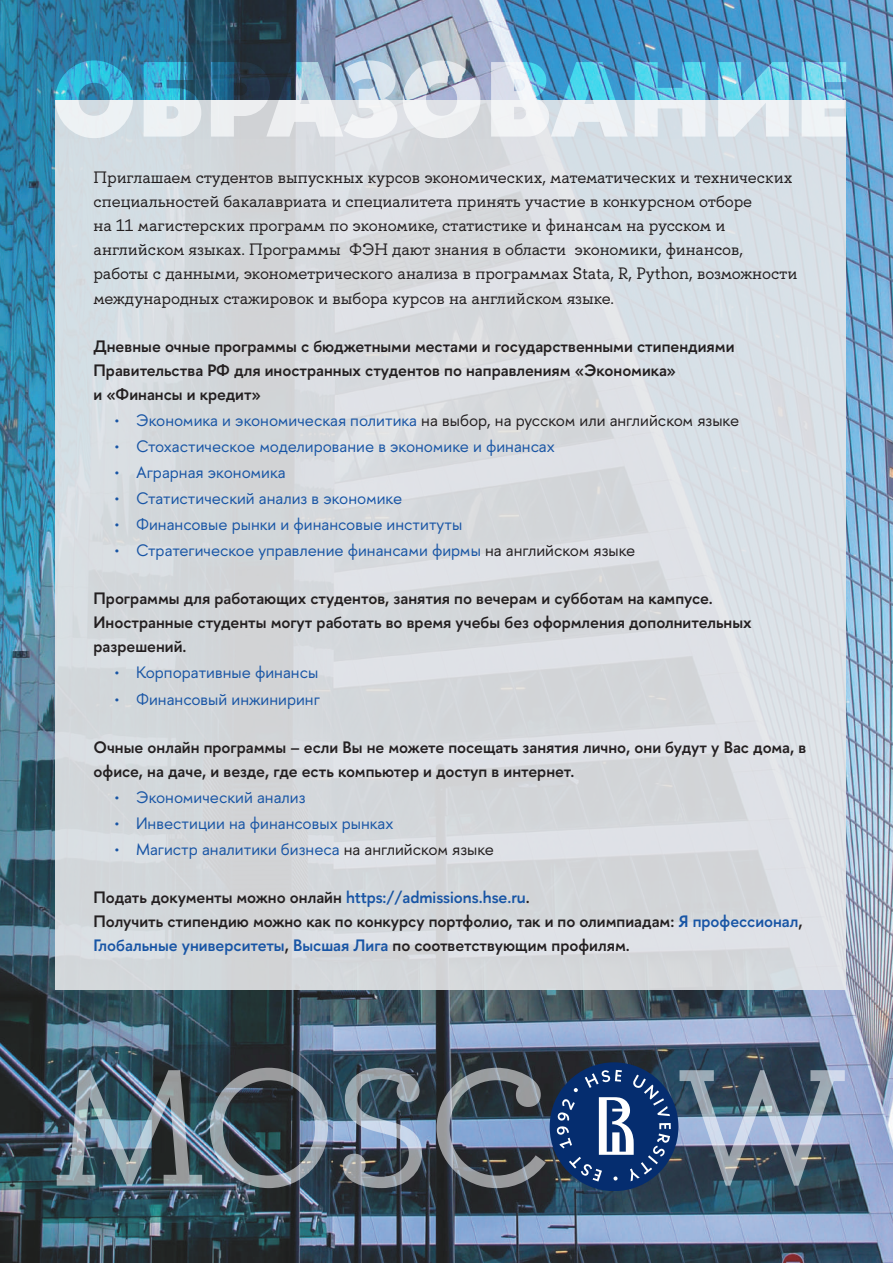
<style>
.page{position:relative;width:893px;height:1263px;background:#fff}
.page>*{position:absolute;margin:0;border:0;box-sizing:border-box;transform-origin:0 0}
.t1{font:600 16.5px/24px "HSE Sans";color:#231f20}
.t2{font:16.5px/24px "HSE Slab";color:#231f20}
.t3{font:16.5px "HSE Sans";color:#1855a5}
.t4{font:16.5px "HSE Sans";color:#231f20}
.s1{color:#1855a5}
.s2{color:#231f20}
</style>
<div class="page">
<img style="left:0;top:0;width:893px;height:1263px">
<div style="left:55px;top:101px;width:791px;height:889px;background:#d5dade"></div>
<img style="left:55px;top:60px;width:791px;height:78px">
<img style="left:57px;top:1068px;width:788px;height:120px">
<div style="left:550px;top:1063px;width:128px;height:128px;background:#052d6f;border-radius:50%"></div>
<svg style="left:557px;top:1070px;width:114px;height:111px"></svg>
<p class="t2" style="left:94px;top:166px;width:705px">Приглашаем студентов выпускных курсов экономических, математических и технических специальностей бакалавриата и специалитета принять участие в конкурсном отборе<br>на 11 магистерских программ по экономике, статистике и финансам на русском и английском языках. Программы ФЭН дают знания в области экономики, финансов, работы с данными, эконометрического анализа в программах Stata, R, Python, возможности международных стажировок и выбора курсов на английском языке.</p>
<p class="t1" style="left:94px;top:334px;width:642px">Дневные очные программы с бюджетными местами и государственными стипендиями<br>Правительства РФ для иностранных студентов по направлениям «Экономика»<br>и «Финансы и кредит»</p>
<p class="t4" style="left:115px;top:410px;width:626px"><span class="s1">• Экономика и экономическая политика</span> на выбор, на русском или английском языке</p>
<p class="t3" style="left:115px;top:436px;width:441px">• Стохастическое моделирование в экономике и финансах</p>
<p class="t3" style="left:115px;top:462px;width:172px">• Аграрная экономика</p>
<p class="t3" style="left:115px;top:488px;width:289px">• Статистический анализ в экономике</p>
<p class="t3" style="left:115px;top:514px;width:349px">• Финансовые рынки и финансовые институты</p>
<p class="t3" style="left:115px;top:540px;width:522px">• Стратегическое управление финансами фирмы <span class="s2">на английском языке</span></p>
<p class="t1" style="left:94px;top:587px;width:660px">Программы для работающих студентов, занятия по вечерам и субботам на кампусе.<br>Иностранные студенты могут работать во время учебы без оформления дополнительных разрешений.</p>
<p class="t3" style="left:115px;top:662px;width:205px">• Корпоративные финансы</p>
<p class="t3" style="left:115px;top:688px;width:207px">• Финансовый инжиниринг</p>
<p class="t1" style="left:94px;top:735px;width:714px">Очные онлайн программы – если Вы не можете посещать занятия лично, они будут у Вас дома, в офисе, на даче, и везде, где есть компьютер и доступ в интернет.</p>
<p class="t3" style="left:115px;top:787px;width:192px">• Экономический анализ</p>
<p class="t3" style="left:115px;top:813px;width:280px">• Инвестиции на финансовых рынках</p>
<p class="t3" style="left:115px;top:839px;width:381px">• Магистр аналитики бизнеса <span class="s2">на английском языке</span></p>
<p class="t1" style="left:93px;top:885px;width:711px">Подать документы можно онлайн <span class="s1">https://admissions.hse.ru</span>.<br>Получить стипендию можно как по конкурсу портфолио, так и по олимпиадам: <span class="s1">Я профессионал</span>,<br><span class="s1">Глобальные университеты</span>, <span class="s1">Высшая Лига</span> по соответствующим профилям.</p>
</div>
